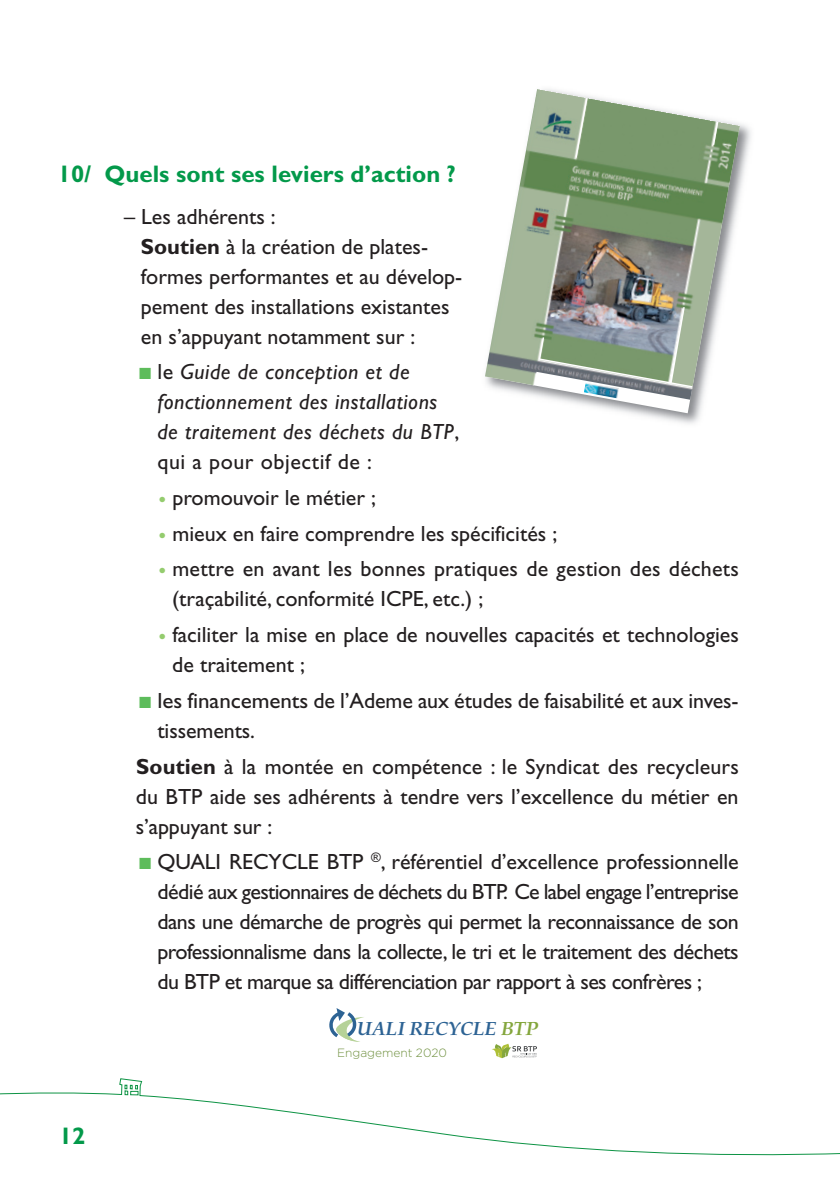
<style>
.page{position:relative;width:840px;height:1192px;background:#fff}
.page>*{position:absolute;margin:0;border:0;box-sizing:border-box;transform-origin:0 0}
.t1{font:700 24px "Gill Sans";color:#03994a}
.t2{font:22px/30px "Gill Sans";color:#231f20}
.t3{font:italic 22px/30px "Gill Sans";letter-spacing:.025em;color:#231f20}
.t4{font:22px/30px "Gill Sans";color:#231f20;scale:1.05 1}
.t5{font:19.2px "Book Antiqua Bold Italic+T42";color:#2d6394}
.t6{font:300 12px "Gotham";color:#709140}
.s1{font-weight:700}
.s2{color:#5dbc5b}
.s3{font-style:normal}
.s4{color:#94cc6e}
.s5{color:#84a63d}
</style>
<div class="page">
<svg style="left:0;top:1078px;width:840px;height:78px"></svg>
<div style="left:59px;top:1129px;width:95px;height:60px;background:#fff"></div>
<img style="left:631px;top:124px;width:120px;height:300px">
<svg style="left:558px;top:400px;width:182px;height:13px"></svg>
<img style="left:485px;top:89px;width:255px;height:311px">
<svg style="left:492px;top:1043px;width:45px;height:15px"></svg>
<svg style="left:329px;top:1008px;width:35px;height:33px"></svg>
<p class="t1" style="left:58px;top:166px;width:400px">10/ Quels sont ses leviers d’action ?</p>
<p class="t2" style="left:141px;top:204px;width:323px;text-indent:-17px">– Les adhérents :<br><span class="s1">Soutien</span> à la création de plates&shy;formes performantes et au dévelop&shy;pement des installations existantes en s’appuyant notamment sur :</p>
<p class="t3" style="left:157px;top:359px;width:303px;text-indent:-18px"><span class="s2">■</span> <span class="s3">le</span> Guide de conception et de fonctionnement des installations de traitement des déchets du BTP<span class="s3">, qui a pour objectif de :</span></p>
<p class="t2" style="left:159px;top:485px;width:219px"><span class="s4">•</span> promouvoir le métier ;</p>
<p class="t2" style="left:159px;top:521px;width:400px"><span class="s4">•</span> mieux en faire comprendre les spécificités ;</p>
<p class="t2" style="left:172px;top:556px;width:568px;text-indent:-14px"><span class="s4">•</span> mettre en avant les bonnes pratiques de gestion des déchets (traçabilité, conformité ICPE, etc.) ;</p>
<p class="t2" style="left:172px;top:622px;width:568px;text-indent:-14px"><span class="s4">•</span> faciliter la mise en place de nouvelles capacités et technologies de traitement ;</p>
<p class="t4" style="left:157px;top:688px;width:555px;text-indent:-18px"><span class="s2">■</span> les financements de l’Ademe aux études de faisabilité et aux inves&shy;tissements.</p>
<p class="t2" style="left:136px;top:753px;width:604px;text-align:justify"><span class="s1">Soutien</span> à la montée en compétence : le Syndicat des recycleurs du BTP aide ses adhérents à tendre vers l’excellence du métier en s’appuyant sur :</p>
<p class="t2" style="left:157px;top:849px;width:583px;text-align:justify;text-indent:-18px"><span class="s2">■</span> QUALI RECYCLE BTP <sup>®</sup>, référentiel d’excellence professionnelle dédié aux gestionnaires de déchets du BTP. Ce label engage l’entreprise dans une démarche de progrès qui permet la reconnaissance de son professionnalisme dans la collecte, le tri et le traitement des déchets du BTP et marque sa différenciation par rapport à ses confrères ;</p>
<p class="t5" style="left:357px;top:1022px;width:183px">UALI RECYCLE <span class="s5">BTP</span></p>
<p class="t1" style="left:59px;top:1127px;width:28px">12</p>
<p class="t6" style="left:337px;top:1045px;width:111px">Engagement 2020</p>
</div>
